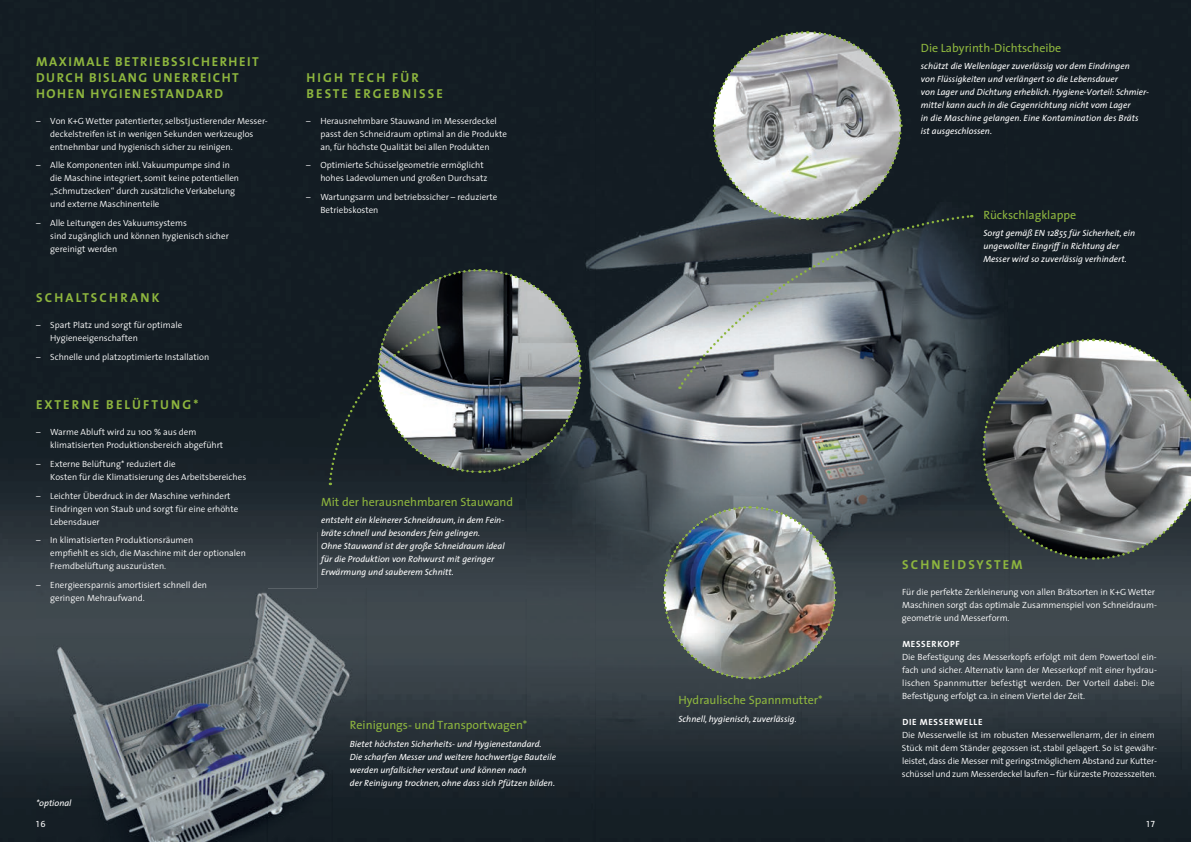
<style>
.page{position:relative;width:1191px;height:842px;background:#fff}
.page>*{position:absolute;margin:0;border:0;box-sizing:border-box;transform-origin:0 0}
.t1{font:700 13px/15.6px "The Sans";letter-spacing:.165em;color:#8eb63e}
.t2{font:700 13px/15.6px "The Sans";letter-spacing:.115em;color:#8eb63e}
.t3{font:12px "The Sans";color:#8eb63e}
.t4{font:300 9px/13px "The Sans";color:#fff}
.t5{font:italic 9px/13px "The Sans";color:#fff}
.t6{font:700 9px "The Sans";letter-spacing:.075em;color:#fff}
.t7{font:9px "The Sans Regular Caps";color:#fff}
</style>
<div class="page">
<div style="left:595px;top:0;width:596px;height:139px;background:#131c23"></div>
<img style="left:1157px;top:139px;width:34px;height:703px">
<div style="left:366px;top:770px;width:791px;height:72px;background:#162027"></div>
<img style="left:0;top:0;width:350px;height:596px">
<div style="left:350px;top:0;width:245px;height:122px;background:#131c23"></div>
<img style="left:0;top:596px;width:36px;height:246px">
<img style="left:36px;top:588px;width:297px;height:254px">
<div style="left:333px;top:770px;width:33px;height:72px;background:#162027"></div>
<img style="left:526px;top:122px;width:655px;height:648px">
<img style="left:318px;top:122px;width:208px;height:477px">
<img style="left:366px;top:599px;width:160px;height:171px">
<img style="left:318px;top:588px;width:48px;height:182px">
<svg style="left:711px;top:30px;width:192px;height:184px;background:#969a9a"></svg>
<svg style="left:981px;top:337px;width:210px;height:224px;background:#6c7071"></svg>
<svg style="left:678px;top:214px;width:293px;height:173px;background:#666d72"></svg>
<img style="left:661px;top:505px;width:176px;height:176px">
<svg style="left:327px;top:268px;width:256px;height:217px;background:#4c5458"></svg>
<h1 class="t2" style="left:36px;top:54px;width:224px">MAXIMALE BETRIEBSSICHERHEIT<br>DURCH BISLANG UNERREICHT<br>HOHEN HYGIENESTANDARD</h1>
<p class="t4" style="left:50px;top:114px;width:219px;text-indent:-14px">– Von K+G Wetter patentierter, selbstjustierender Messer&shy;deckelstreifen ist in wenigen Sekunden werkzeuglos entnehmbar und hygienisch sicher zu reinigen.</p>
<p class="t4" style="left:50px;top:158px;width:190px;text-indent:-14px">– Alle Komponenten inkl. Vakuumpumpe sind in die Maschine integriert, somit keine potentiellen „Schmutzecken“ durch zusätzliche Verkabelung und externe Maschinenteile</p>
<p class="t4" style="left:50px;top:216px;width:180px;text-indent:-14px">– Alle Leitungen des Vakuumsystems<br>sind zugänglich und können hygienisch sicher gereinigt werden</p>
<h1 class="t1" style="left:36px;top:289px;width:125px">SCHALTSCHRANK</h1>
<p class="t4" style="left:50px;top:318px;width:134px;text-indent:-14px">– Spart Platz und sorgt für optimale<br>Hygieneeigenschaften</p>
<p class="t4" style="left:36px;top:350px;width:175px">– Schnelle und platzoptimierte Installation</p>
<h1 class="t1" style="left:36px;top:397px;width:164px">EXTERNE BELÜFTUNG*</h1>
<p class="t4" style="left:50px;top:426px;width:175px;text-indent:-14px">– Warme Abluft wird zu 100 % aus dem klimatisierten Produktionsbereich abgeführt</p>
<p class="t4" style="left:50px;top:457px;width:197px;text-indent:-14px">– Externe Belüftung* reduziert die<br>Kosten für die Klimatisierung des Arbeitsbereiches</p>
<p class="t4" style="left:50px;top:489px;width:190px;text-indent:-14px">– Leichter Überdruck in der Maschine verhindert<br>Eindringen von Staub und sorgt für eine erhöhte<br>Lebensdauer</p>
<p class="t4" style="left:50px;top:534px;width:197px;text-indent:-14px">– In klimatisierten Produktionsräumen<br>empfiehlt es sich, die Maschine mit der optionalen<br>Fremdbelüftung auszurüsten.</p>
<p class="t4" style="left:50px;top:578px;width:158px;text-indent:-14px">– Energieersparnis amortisiert schnell den geringen Mehraufwand.</p>
<h1 class="t1" style="left:306px;top:70px;width:138px">HIGH TECH FÜR<br>BESTE ERGEBNISSE</h1>
<p class="t4" style="left:320px;top:114px;width:188px;text-indent:-14px">– Herausnehmbare Stauwand im Messerdeckel passt den Schneidraum optimal an die Produkte an, für höchste Qualität bei allen Produkten</p>
<p class="t4" style="left:320px;top:158px;width:168px;text-indent:-14px">– Optimierte Schüsselgeometrie ermöglicht hohes Ladevolumen und großen Durchsatz</p>
<p class="t4" style="left:320px;top:190px;width:178px;text-indent:-14px">– Wartungsarm und betriebssicher – reduzierte<br>Betriebskosten</p>
<h2 class="t3" style="left:321px;top:492px;width:194px">Mit der herausnehmbaren Stauwand</h2>
<p class="t5" style="left:321px;top:513px;width:185px">entsteht ein kleinerer Schneidraum, in dem Fein&shy;bräte schnell und besonders fein gelingen.<br>Ohne Stauwand ist der große Schneidraum ideal für die Produktion von Rohwurst mit geringer Erwärmung und sauberem Schnitt.</p>
<p class="t5" style="left:36px;top:796px;width:37px">*optional</p>
<h2 class="t3" style="left:350px;top:715px;width:179px">Reinigungs- und Transportwagen*</h2>
<p class="t5" style="left:350px;top:737px;width:207px">Bietet höchsten Sicherheits- und Hygienestandard.<br>Die scharfen Messer und weitere hochwertige Bauteile werden unfallsicher verstaut und können nach<br>der Reinigung trocknen, ohne dass sich Pfützen bilden.</p>
<h2 class="t3" style="left:921px;top:37px;width:142px">Die Labyrinth-Dichtscheibe</h2>
<p class="t5" style="left:921px;top:59px;width:230px">schützt die Wellenlager zuverlässig vor dem Eindringen<br>von Flüssigkeiten und verlängert so die Lebensdauer<br>von Lager und Dichtung erheblich. Hygiene-Vorteil: Schmier&shy;mittel kann auch in die Gegenrichtung nicht vom Lager<br>in die Maschine gelangen. Eine Kontamination des Bräts ist ausgeschlossen.</p>
<h2 class="t3" style="left:983px;top:204px;width:94px">Rückschlagklappe</h2>
<p class="t5" style="left:983px;top:226px;width:153px">Sorgt gemäß EN 12855 für Sicherheit, ein ungewollter Eingriff in Richtung der<br>Messer wird so zuverlässig verhindert.</p>
<h2 class="t3" style="left:678px;top:690px;width:146px">Hydraulische Spannmutter*</h2>
<p class="t5" style="left:678px;top:712px;width:120px">Schnell, hygienisch, zuverlässig.</p>
<h1 class="t1" style="left:902px;top:556px;width:122px">SCHNEIDSYSTEM</h1>
<p class="t4" style="left:902px;top:585px;width:256px">Für die perfekte Zerkleinerung von allen Brätsorten in K+G Wetter<br>Maschinen sorgt das optimale Zusammenspiel von Schneidraum&shy;geometrie und Messerform.</p>
<p class="t6" style="left:902px;top:636px;width:59px">MESSERKOPF</p>
<p class="t4" style="left:902px;top:650px;width:256px">Die Befestigung des Messerkopfs erfolgt mit dem Powertool ein&shy;fach und sicher. Alternativ kann der Messerkopf mit einer hydrau&shy;lischen Spannmutter befestigt werden. Der Vorteil dabei: Die Befestigung erfolgt ca. in einem Viertel der Zeit.</p>
<p class="t6" style="left:902px;top:714px;width:82px">DIE MESSERWELLE</p>
<p class="t4" style="left:902px;top:728px;width:256px">Die Messerwelle ist im robusten Messerwellenarm, der in einem Stück mit dem Ständer gegossen ist, stabil gelagert. So ist gewähr&shy;leistet, dass die Messer mit geringstmöglichem Abstand zur Kutter&shy;schüssel und zum Messerdeckel laufen – für kürzeste Prozesszeiten.</p>
<p class="t7" style="left:36px;top:819px;width:11px">16</p>
<p class="t7" style="left:1146px;top:819px;width:10px">17</p>
</div>
